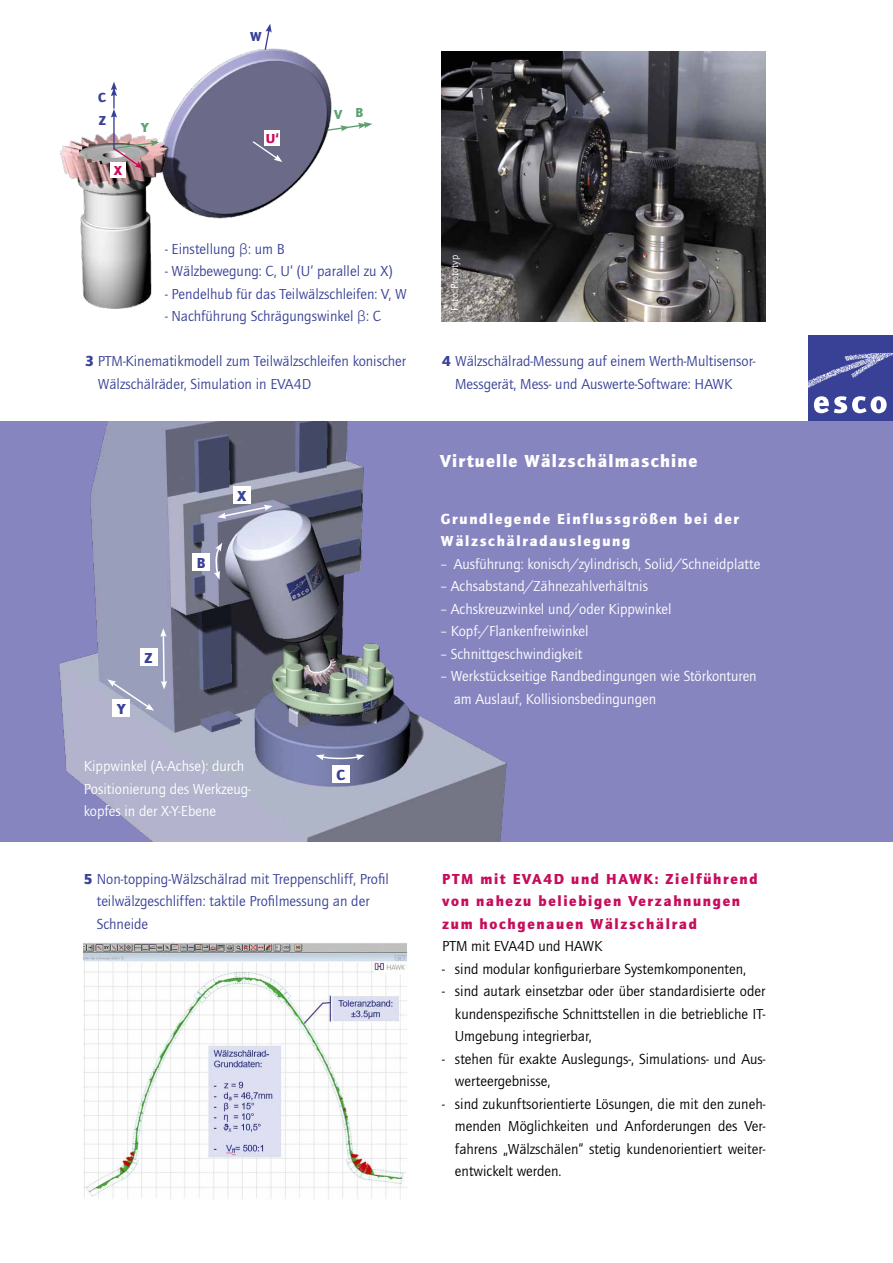
<style>
.page{position:relative;width:893px;height:1263px;background:#fff}
.page>*{position:absolute;margin:0;border:0;box-sizing:border-box;transform-origin:0 0}
.t1{font:900 18px "Quay Itc T";letter-spacing:.065em;color:#fff}
.t2{font:15px/22.5px "Quay Itc T";color:#000;text-align:justify}
.t3{font:15px/22.5px "Quay Itc T";color:#394195}
.t4{font:15px/22.5px "Quay Itc T";color:#fff}
.t5{font:900 15px/22.5px "Quay Itc T";letter-spacing:.11em;color:#c70c5b}
.t6{font:900 15px/22.5px "Quay Itc T";letter-spacing:.11em;color:#fff}
.t7{font:900 15px "Quay Itc T";color:#394195}
.t8{font:900 13.5px/23px "Quay Itc T";color:#394195}
.t9{font:900 13.5px "Quay Itc T";color:#5da171}
.t10{font:900 13.5px "Quay Itc T";color:#c70c5b}
.t11{font:10.5px "Quay Itc T";letter-spacing:-.005em;color:#fff}
.s1{font-family:"Roboto";font-weight:300}
.s2{font-weight:900}
</style>
<div class="page">
<div style="left:0;top:421px;width:893px;height:421px;background:#8785c0"></div>
<img style="left:59px;top:421px;width:447px;height:421px">
<div style="left:809px;top:335px;width:84px;height:86px;background:#384195"></div>
<svg style="left:814px;top:396px;width:73px;height:17px"></svg>
<img style="left:809px;top:353px;width:84px;height:35px">
<svg style="left:316px;top:754px;width:49px;height:6px"></svg>
<svg style="left:214px;top:543px;width:8px;height:37px"></svg>
<svg style="left:217px;top:505px;width:56px;height:14px"></svg>
<svg style="left:107px;top:679px;width:47px;height:32px"></svg>
<svg style="left:160px;top:628px;width:7px;height:61px"></svg>
<div style="left:193px;top:554px;width:17px;height:17px;background:#fff"></div>
<div style="left:332px;top:766px;width:17px;height:17px;background:#fff"></div>
<div style="left:113px;top:700px;width:17px;height:17px;background:#fff"></div>
<div style="left:140px;top:649px;width:17px;height:17px;background:#fff"></div>
<div style="left:233px;top:487px;width:17px;height:17px;background:#fff"></div>
<img style="left:442px;top:51px;width:324px;height:271px">
<img style="left:84px;top:942px;width:323px;height:257px">
<img style="left:61px;top:23px;width:271px;height:286px">
<div style="left:110px;top:162px;width:16px;height:15px;background:#fff"></div>
<svg style="left:112px;top:140px;width:47px;height:29px"></svg>
<hr style="left:113px;top:115px;width:2px;height:35px;background:#394195">
<svg style="left:111px;top:82px;width:6px;height:36px"></svg>
<div style="left:265px;top:131px;width:15px;height:15px;background:#fff"></div>
<svg style="left:251px;top:140px;width:31px;height:22px"></svg>
<svg style="left:326px;top:122px;width:46px;height:10px"></svg>
<p class="t8" style="left:98px;top:86px;width:9px">C<br>Z</p>
<p class="t10" style="left:114px;top:162px;width:10px">X</p>
<p class="t9" style="left:141px;top:119px;width:9px">Y</p>
<p class="t8" style="left:250px;top:25px;width:13px">W</p>
<p class="t10" style="left:266px;top:131px;width:14px">U‘</p>
<p class="t9" style="left:334px;top:105px;width:31px">V B</p>
<p class="t3" style="left:165px;top:237px;width:121px">- Einstellung <span class="s1">β</span>: um B</p>
<p class="t3" style="left:165px;top:260px;width:229px">- Wälzbewegung: C, U‘ (U‘ parallel zu X)</p>
<p class="t3" style="left:165px;top:282px;width:243px">- Pendelhub für das Teilwälzschleifen: V, W</p>
<p class="t3" style="left:165px;top:305px;width:217px">- Nachführung Schrägungswinkel <span class="s1">β</span>: C</p>
<p class="t3" style="left:98px;top:350px;width:310px;text-indent:-13px"><span class="s2">3</span> PTM-Kinematikmodell zum Teilwälzschleifen konischer<br>Wälzschälräder, Simulation in EVA4D</p>
<p class="t7" style="left:117px;top:700px;width:10px">Y</p>
<p class="t7" style="left:145px;top:649px;width:9px">Z</p>
<p class="t7" style="left:197px;top:554px;width:10px">B</p>
<p class="t7" style="left:237px;top:487px;width:11px">X</p>
<p class="t4" style="left:84px;top:755px;width:168px">Kippwinkel (A-Achse): durch<br>Positionierung des Werkzeug&shy;kopfes in der X-Y-Ebene</p>
<p class="t7" style="left:336px;top:766px;width:10px">C</p>
<p class="t3" style="left:97px;top:867px;width:294px;text-indent:-13px"><span class="s2">5</span> Non-topping-Wälzschälrad mit Treppenschliff, Profil teilwälzgeschliffen: taktile Profilmessung an der<br>Schneide</p>
<p class="t11" style="left:448px;top:311px;width:57px;rotate:-90deg">Foto: Prototyp</p>
<p class="t3" style="left:455px;top:350px;width:302px;text-indent:-13px"><span class="s2">4</span> Wälzschälrad-Messung auf einem Werth-Multisensor-<br>Messgerät, Mess- und Auswerte-Software: HAWK</p>
<p class="t1" style="left:440px;top:450px;width:259px">Virtuelle Wälzschälmaschine</p>
<p class="t6" style="left:441px;top:507px;width:300px">Grundlegende Einflussgrößen bei der<br>Wälzschälradauslegung</p>
<p class="t4" style="left:441px;top:552px;width:321px">– Ausführung: konisch/zylindrisch, Solid/Schneidplatte</p>
<p class="t4" style="left:441px;top:575px;width:209px">– Achsabstand/Zähnezahlverhältnis</p>
<p class="t4" style="left:441px;top:597px;width:232px">– Achskreuzwinkel und/oder Kippwinkel</p>
<p class="t4" style="left:441px;top:620px;width:149px">– Kopf-/Flankenfreiwinkel</p>
<p class="t4" style="left:441px;top:642px;width:143px">– Schnittgeschwindigkeit</p>
<p class="t4" style="left:454px;top:665px;width:304px;text-indent:-13px">– Werkstückseitige Randbedingungen wie Störkonturen am Auslauf, Kollisionsbedingungen</p>
<p class="t5" style="left:442px;top:867px;width:317px">PTM mit EVA4D und HAWK: Zielführend von nahezu beliebigen Verzahnungen zum hochgenauen Wälzschälrad</p>
<p class="t2" style="left:442px;top:935px;width:162px">PTM mit EVA4D und HAWK</p>
<p class="t2" style="left:442px;top:957px;width:305px">- sind modular konfigurierbare Systemkomponenten,</p>
<p class="t2" style="left:455px;top:980px;width:312px;text-indent:-13px">- sind autark einsetzbar oder über standardisierte oder kundenspezifische Schnittstellen in die betriebliche IT-Umgebung integrierbar,</p>
<p class="t2" style="left:455px;top:1047px;width:312px;text-indent:-13px">- stehen für exakte Auslegungs-, Simulations- und Aus&shy;werteergebnisse,</p>
<p class="t2" style="left:455px;top:1092px;width:312px;text-indent:-13px">- sind zukunftsorientierte Lösungen, die mit den zuneh&shy;menden Möglichkeiten und Anforderungen des Ver&shy;fahrens „Wälzschälen“ stetig kundenorientiert weiter&shy;entwickelt werden.</p>
</div>
